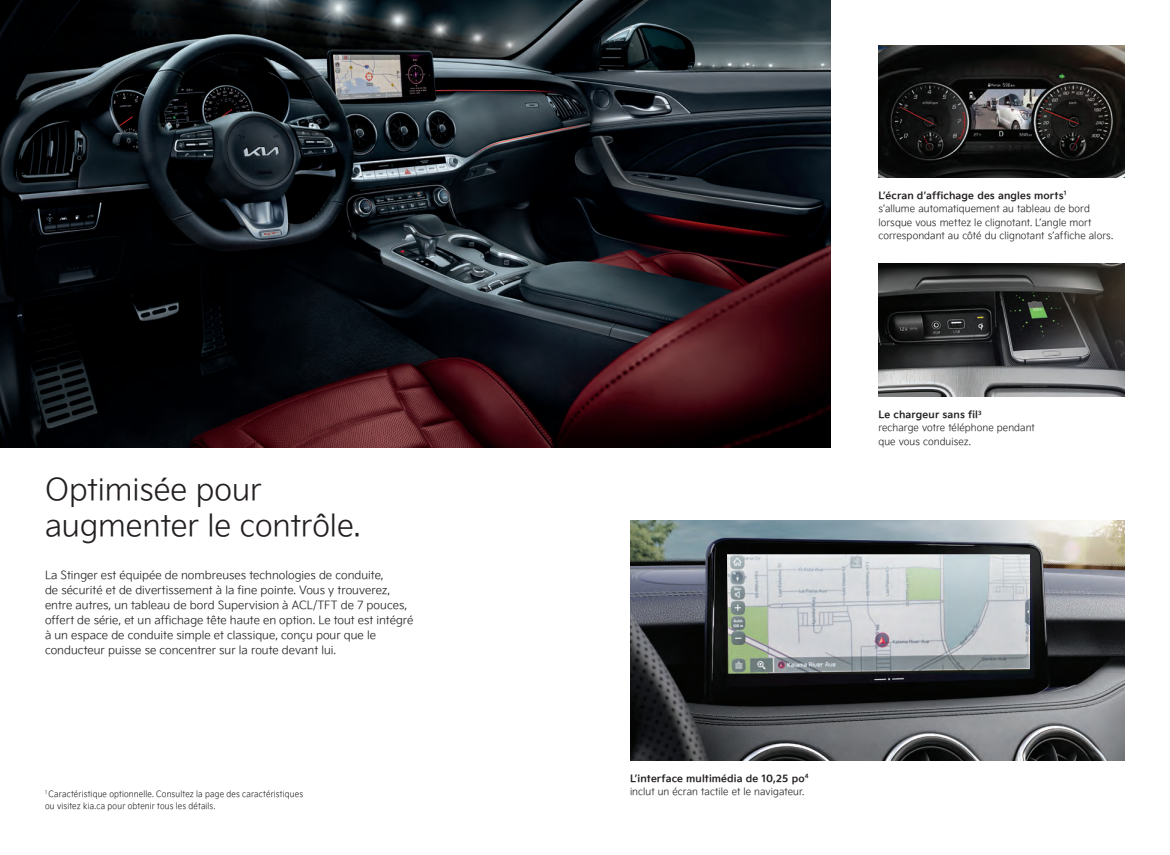
<style>
.page{position:relative;width:1170px;height:855px;background:#fff}
.page>*{position:absolute;margin:0;border:0;box-sizing:border-box;transform-origin:0 0}
.t1{font:30px/36px "Kia Signature OTF Light";color:#231f20}
.t2{font:11.25px/15px "Kia Signature OTF Light";color:#231f20}
.t3{font:10px/13.5px "Kia Signature OTF Light";letter-spacing:.01em;color:#231f20;scale:.96 1}
.t4{font:10px "Kia Signature OTF Bold";letter-spacing:.015em;color:#231f20}
.t5{font:8.75px/11.9px "Kia Signature OTF Light";letter-spacing:.025em;color:#231f20;scale:.9 1}
</style>
<div class="page">
<img style="left:878px;top:45px;width:247px;height:133px">
<img style="left:878px;top:263px;width:247px;height:133px">
<img style="left:630px;top:520px;width:495px;height:240px">
<img style="left:0;top:0;width:830px;height:447px">
<img style="left:727px;top:555px;width:303px;height:119px">
<h1 class="t1" style="left:45px;top:469px;width:317px">Optimisée pour augmenter le contrôle.</h1>
<p class="t2" style="left:45px;top:567px;width:370px">La Stinger est équipée de nombreuses technologies de conduite,<br>de sécurité et de divertissement à la fine pointe. Vous y trouverez, entre autres, un tableau de bord Supervision à ACL/TFT de 7 pouces, offert de série, et un affichage tête haute en option. Le tout est intégré à un espace de conduite simple et classique, conçu pour que le conducteur puisse se concentrer sur la route devant lui.</p>
<p class="t5" style="left:45px;top:787px;width:288px"><sup>1</sup> Caractéristique optionnelle. Consultez la page des caractéristiques ou visitez kia.ca pour obtenir tous les détails.</p>
<p class="t4" style="left:878px;top:188px;width:190px">L’écran d’affichage des angles morts<sup>1</sup></p>
<p class="t3" style="left:878px;top:201px;width:246px">s’allume automatiquement au tableau de bord lorsque vous mettez le clignotant. L’angle mort correspondant au côté du clignotant s’affiche alors.</p>
<p class="t4" style="left:878px;top:407px;width:105px">Le chargeur sans fil<sup>3</sup></p>
<p class="t3" style="left:878px;top:421px;width:164px">recharge votre téléphone pendant que vous conduisez.</p>
<p class="t4" style="left:630px;top:770px;width:180px">L’interface multimédia de 10,25 po<sup>4</sup></p>
<p class="t3" style="left:630px;top:784px;width:183px">inclut un écran tactile et le navigateur.</p>
</div>
